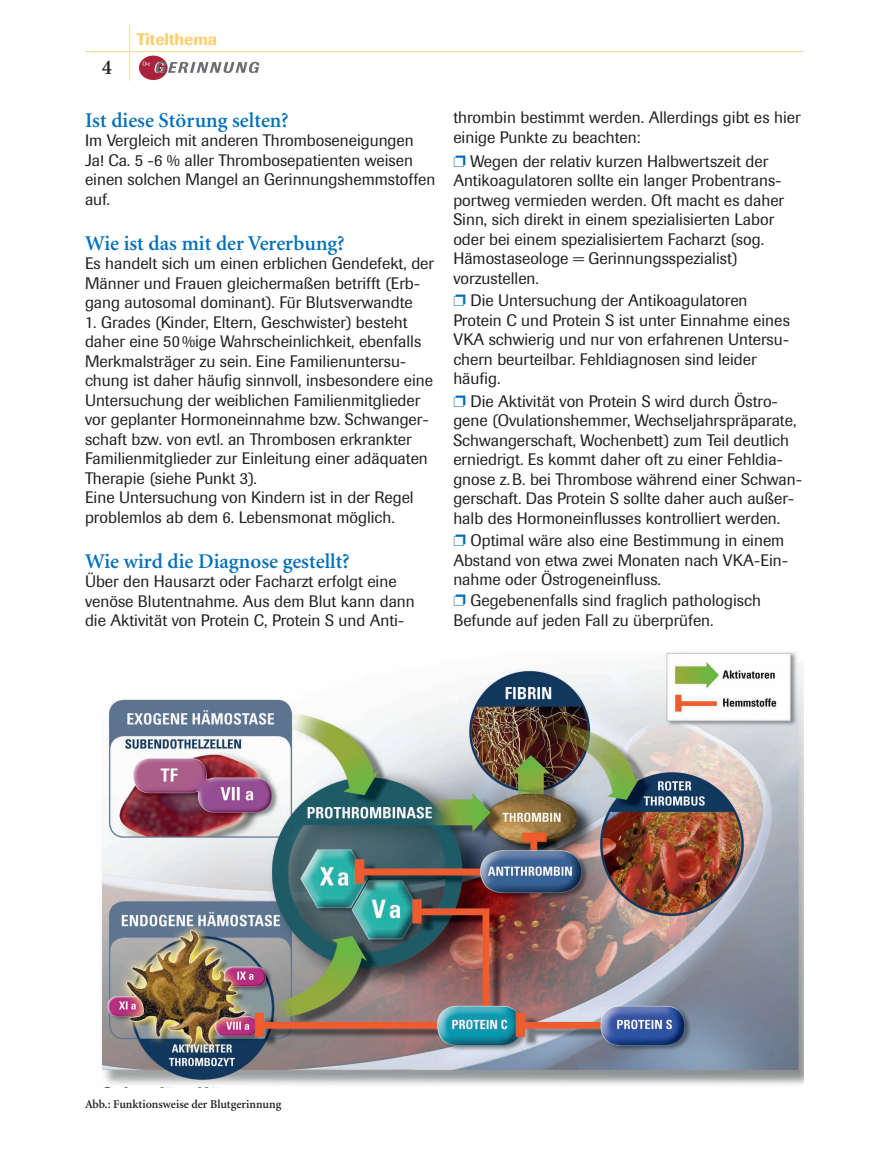
<style>
.page{position:relative;width:893px;height:1170px;background:#fff}
.page>*{position:absolute;margin:0;border:0;box-sizing:border-box;transform-origin:0 0}
.t1{font:600 21px "Minion";color:#006fba}
.t2{font:600 21px "Minion";color:#231f20}
.t3{font:16.5px/19.5px "Imago";color:#231f20}
.t4{font:500 16.5px "Imago";color:#fece6b}
.t5{font:600 12px "Minion";color:#231f20}
.s1{color:#006fba}
</style>
<div class="page">
<hr style="left:129px;top:25px;width:1px;height:56px;background:#fedc9a">
<hr style="left:85px;top:51px;width:719px;height:1px;background:#fedc9a">
<svg style="left:138px;top:55px;width:30px;height:26px"></svg>
<div style="left:138px;top:55px;width:30px;height:26px;border:1px solid #fff;border-radius:50%"></div>
<svg style="left:143px;top:62px;width:116px;height:11px"></svg>
<img style="left:101px;top:651px;width:703px;height:436px">
<p class="t2" style="left:102px;top:56px;width:12px">4</p>
<p class="t4" style="left:137px;top:29px;width:82px">Titelthema</p>
<p class="t1" style="left:85px;top:109px;width:205px">Ist diese Störung selten?</p>
<p class="t3" style="left:85px;top:131px;width:352px">Im Vergleich mit anderen Thromboseneigungen Ja! Ca. 5 -6 % aller Thrombosepatienten weisen einen solchen Mangel an Gerinnungshemmstoffen auf.</p>
<p class="t1" style="left:85px;top:232px;width:261px">Wie ist das mit der Vererbung?</p>
<p class="t3" style="left:85px;top:254px;width:350px">Es handelt sich um einen erblichen Gendefekt, der<br>Männer und Frauen gleichermaßen betrifft (Erb&shy;gang autosomal dominant). Für Blutsverwandte</p>
<p class="t3" style="left:85px;top:312px;width:349px">1. Grades (Kinder, Eltern, Geschwister) besteht daher eine 50 %ige Wahrscheinlichkeit, ebenfalls Merkmalsträger zu sein. Eine Familienuntersu&shy;chung ist daher häufig sinnvoll, insbesondere eine Untersuchung der weiblichen Familienmitglieder vor geplanter Hormoneinnahme bzw. Schwanger&shy;schaft bzw. von evtl. an Thrombosen erkrankter Familienmitglieder zur Einleitung einer adäquaten Therapie (siehe Punkt 3).<br>Eine Untersuchung von Kindern ist in der Regel problemlos ab dem 6. Lebensmonat möglich.</p>
<p class="t1" style="left:85px;top:550px;width:266px">Wie wird die Diagnose gestellt?</p>
<p class="t3" style="left:85px;top:572px;width:331px">Über den Hausarzt oder Facharzt erfolgt eine venöse Blutentnahme. Aus dem Blut kann dann die Aktivität von Protein C, Protein S und Anti-</p>
<p class="t3" style="left:453px;top:108px;width:349px">thrombin bestimmt werden. Allerdings gibt es hier einige Punkte zu beachten:</p>
<p class="t3" style="left:453px;top:151px;width:332px"><span class="s1">❐</span> Wegen der relativ kurzen Halbwertszeit der Antikoagulatoren sollte ein langer Probentrans&shy;portweg vermieden werden. Oft macht es daher Sinn, sich direkt in einem spezialisierten Labor oder bei einem spezialisiertem Facharzt (sog.<br>Hämostaseologe = Gerinnungsspezialist) vorzustellen.</p>
<p class="t3" style="left:453px;top:291px;width:338px"><span class="s1">❐</span> Die Untersuchung der Antikoagulatoren Protein C und Protein S ist unter Einnahme eines VKA schwierig und nur von erfahrenen Untersu&shy;chern beurteilbar. Fehldiagnosen sind leider häufig.</p>
<p class="t3" style="left:453px;top:391px;width:350px"><span class="s1">❐</span> Die Aktivität von Protein S wird durch Östro&shy;gene (Ovulationshemmer, Wechseljahrspräparate, Schwangerschaft, Wochenbett) zum Teil deutlich erniedrigt. Es kommt daher oft zu einer Fehldia&shy;gnose z. B. bei Thrombose während einer Schwan&shy;gerschaft. Das Protein S sollte daher auch außer&shy;halb des Hormoneinflusses kontrolliert werden.</p>
<p class="t3" style="left:453px;top:531px;width:336px"><span class="s1">❐</span> Optimal wäre also eine Bestimmung in einem<br>Abstand von etwa zwei Monaten nach VKA-Ein&shy;nahme oder Östrogeneinfluss.</p>
<p class="t3" style="left:453px;top:591px;width:309px"><span class="s1">❐</span> Gegebenenfalls sind fraglich pathologisch<br>Befunde auf jeden Fall zu überprüfen.</p>
<p class="t5" style="left:85px;top:1097px;width:198px">Abb.: Funktionsweise der Blutgerinnung</p>
</div>
